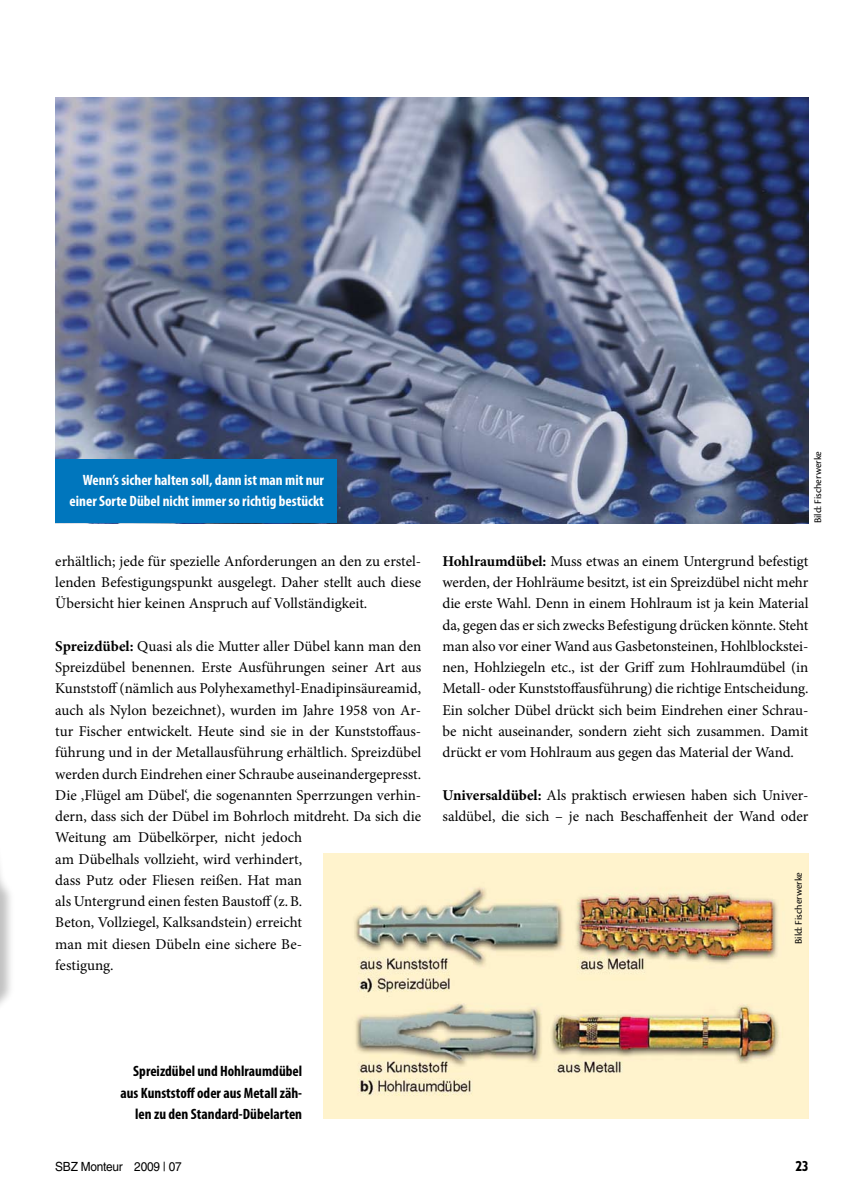
<style>
.page{position:relative;width:851px;height:1204px;background:#fff}
.page>*{position:absolute;margin:0;border:0;box-sizing:border-box;transform-origin:0 0}
.t1{font:15px/21.3px "Minion Pro";color:#000;text-align:justify}
.t2{font:700 condensed 15px/21.3px "Myriad Pro";color:#000;text-align:right}
.t3{font:700 condensed 15px/21px "Myriad Pro";color:#fff;text-align:right}
.t4{font:800 condensed 13.5px "Tempo Std";color:#000}
.t5{font:12.6px "Helvetica LT Std";letter-spacing:-.02em;color:#000;scale:.94 1}
.t6{font:10.5px "Cronos Pro";color:#000}
.s1{font-weight:700}
</style>
<div class="page">
<img style="left:55px;top:98px;width:753px;height:425px">
<img style="left:323px;top:853px;width:485px;height:265px">
<div style="left:55px;top:459px;width:281px;height:64px;background:#0076bd"></div>
<div style="left:0;top:482px;width:15px;height:721px;background:#000;opacity:.25"></div>
<p class="t3" style="left:69px;top:468px;width:256px">Wenn’s sicher halten soll, dann ist man mit nur einer Sorte Dübel nicht immer so richtig bestückt</p>
<p class="t1" style="left:55px;top:550px;width:367px">erhältlich; jede für spezielle Anforderungen an den zu erstel&shy;lenden Befestigungspunkt ausgelegt. Daher stellt auch diese Übersicht hier keinen Anspruch auf Vollständigkeit.</p>
<p class="t1" style="left:55px;top:635px;width:367px;text-align:left"><span class="s1">Spreizdübel:</span> Quasi als die Mutter aller Dübel kann man den Spreizdübel benennen. Erste Ausführungen seiner Art aus Kunststoff (nämlich aus Polyhexamethyl-Enadipinsäureamid, auch als Nylon bezeichnet), wurden im Jahre 1958 von Ar&shy;tur Fischer entwickelt. Heute sind sie in der Kunststoffaus&shy;führung und in der Metallausführung erhältlich. Spreizdübel werden durch Eindrehen einer Schraube auseinandergepresst.<br>Die ‚Flügel am Dübel‘, die sogenannten Sperrzungen verhin&shy;dern, dass sich der Dübel im Bohrloch mitdreht. Da sich die Weitung am Dübelkörper, nicht jedoch<br>am Dübelhals vollzieht, wird verhindert,<br>dass Putz oder Fliesen reißen. Hat man<br>als Untergrund einen festen Baustoff (z.B.<br>Beton, Vollziegel, Kalksandstein) erreicht<br>man mit diesen Dübeln eine sichere Be-<br>festigung.</p>
<p class="t6" style="left:811px;top:523px;width:73px;rotate:-90deg">Bild: Fischerwerke</p>
<p class="t1" style="left:442px;top:550px;width:367px"><span class="s1">Hohlraumdübel:</span> Muss etwas an einem Untergrund befestigt werden, der Hohlräume besitzt, ist ein Spreizdübel nicht mehr die erste Wahl. Denn in einem Hohlraum ist ja kein Material da, gegen das er sich zwecks Befestigung drücken könnte. Steht man also vor einer Wand aus Gasbetonsteinen, Hohlblockstei&shy;nen, Hohlziegeln etc., ist der Griff zum Hohlraumdübel (in Metall- oder Kunststoffausführung) die richtige Entscheidung.<br>Ein solcher Dübel drückt sich beim Eindrehen einer Schrau&shy;be nicht auseinander, sondern zieht sich zusammen. Damit drückt er vom Hohlraum aus gegen das Material der Wand.</p>
<p class="t1" style="left:442px;top:784px;width:367px"><span class="s1">Universaldübel:</span> Als praktisch erwiesen haben sich Univer&shy;saldübel, die sich – je nach Beschaffenheit der Wand oder</p>
<p class="t6" style="left:792px;top:944px;width:73px;rotate:-90deg">Bild: Fischerwerke</p>
<p class="t2" style="left:120px;top:1060px;width:183px">Spreizdübel und Hohlraumdübel aus Kunststoff oder aus Metall zäh&shy;len zu den Standard-Dübelarten</p>
<p class="t5" style="left:55px;top:1158px;width:136px">SBZ Monteur 2009 | 07</p>
<p class="t4" style="left:795px;top:1157px;width:14px">23</p>
</div>
